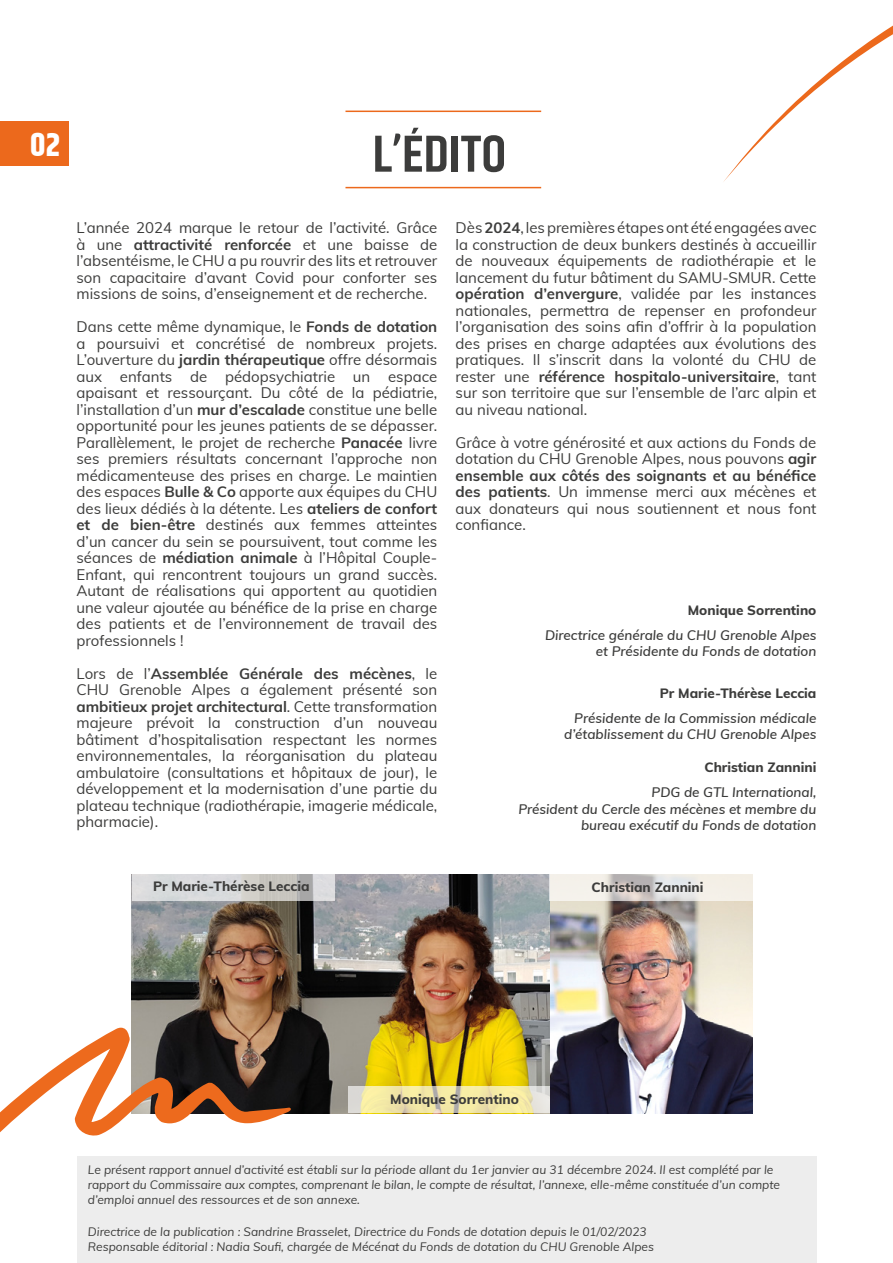
<style>
.page{position:relative;width:893px;height:1263px;background:#fff}
.page>*{position:absolute;margin:0;border:0;box-sizing:border-box;transform-origin:0 0}
.t1{font:600 52.5px "Khand";color:#3c3c3b}
.t2{font:700 32.7px "Khand";color:#fff}
.t3{font:15px/16.5px "Muli";color:#3c3c3b;text-align:justify}
.t4{font:italic 600 13.5px/16.5px "Muli";color:#3c3c3b;text-align:right}
.t5{font:800 13.5px "Muli";color:#3c3c3b}
.t6{font:italic 12px/15px "Muli";color:#3c3c3b}
.s1{font-weight:700}
</style>
<div class="page">
<div style="left:0;top:121px;width:69px;height:45px;background:#ec691c"></div>
<hr style="left:345px;top:111px;width:196px;height:1px;background:#ec691c">
<hr style="left:345px;top:187px;width:196px;height:1px;background:#ec691c">
<div style="left:77px;top:1157px;width:739px;height:106px;background:#ededed"></div>
<svg style="left:723px;top:25px;width:170px;height:1238px"></svg>
<img style="left:132px;top:874px;width:621px;height:239px">
<svg style="left:0;top:1028px;width:291px;height:129px"></svg>
<svg style="left:550px;top:874px;width:208px;height:27px;background:#e7e4df"></svg>
<svg style="left:349px;top:1086px;width:201px;height:27px;background:#ede4ae"></svg>
<svg style="left:132px;top:874px;width:203px;height:27px;background:#d1d1d1"></svg>
<h2 class="t2" style="left:30px;top:121px;width:31px">02</h2>
<h1 class="t1" style="left:372px;top:119px;width:135px">L’ÉDITO</h1>
<p class="t3" style="left:77px;top:219px;width:362px">L’année 2024 marque le retour de l’activité. Grâce à une <span class="s1">attractivité renforcée</span> et une baisse de l’absentéisme, le CHU a pu rouvrir des lits et retrouver son capacitaire d’avant Covid pour conforter ses missions de soins, d’enseignement et de recherche.</p>
<p class="t3" style="left:77px;top:318px;width:362px">Dans cette même dynamique, le <span class="s1">Fonds de dotation </span>a poursuivi et concrétisé de nombreux projets.<br>L’ouverture du <span class="s1">jardin thérapeutique</span> offre désormais aux enfants de pédopsychiatrie un espace apaisant et ressourçant. Du côté de la pédiatrie, l’installation d’un <span class="s1">mur d’escalade</span> constitue une belle opportunité pour les jeunes patients de se dépasser.<br>Parallèlement, le projet de recherche <span class="s1">Panacée</span> livre ses premiers résultats concernant l’approche non médicamenteuse des prises en charge. Le maintien des espaces <span class="s1">Bulle &amp; Co</span> apporte aux équipes du CHU des lieux dédiés à la détente. Les <span class="s1">ateliers de confort et de bien-être</span> destinés aux femmes atteintes d’un cancer du sein se poursuivent, tout comme les séances de <span class="s1">médiation animale</span> à l’Hôpital Couple-Enfant, qui rencontrent toujours un grand succès.<br>Autant de réalisations qui apportent au quotidien une valeur ajoutée au bénéfice de la prise en charge des patients et de l’environnement de travail des professionnels !</p>
<p class="t3" style="left:77px;top:664px;width:362px">Lors de l’<span class="s1">Assemblée Générale des mécènes</span>, le CHU Grenoble Alpes a également présenté son <span class="s1">ambitieux projet architectural</span>. Cette transformation majeure prévoit la construction d’un nouveau bâtiment d’hospitalisation respectant les normes environnementales, la réorganisation du plateau ambulatoire (consultations et hôpitaux de jour), le développement et la modernisation d’une partie du plateau technique (radiothérapie, imagerie médicale, pharmacie).</p>
<p class="t3" style="left:456px;top:219px;width:362px">Dès <span class="s1">2024</span>, les premières étapes ont été engagées avec la construction de deux bunkers destinés à accueillir de nouveaux équipements de radiothérapie et le lancement du futur bâtiment du SAMU-SMUR. Cette <span class="s1">opération d’envergure</span>, validée par les instances nationales, permettra de repenser en profondeur l’organisation des soins afin d’offrir à la population des prises en charge adaptées aux évolutions des pratiques. Il s’inscrit dans la volonté du CHU de rester une <span class="s1">référence hospitalo-universitaire</span>, tant sur son territoire que sur l’ensemble de l’arc alpin et au niveau national.</p>
<p class="t3" style="left:456px;top:433px;width:362px">Grâce à votre générosité et aux actions du Fonds de dotation du CHU Grenoble Alpes, nous pouvons <span class="s1">agir ensemble aux côtés des soignants et au bénéfice des patients</span>. Un immense merci aux mécènes et aux donateurs qui nous soutiennent et nous font confiance.</p>
<p class="t5" style="left:688px;top:600px;width:130px">Monique Sorrentino</p>
<p class="t4" style="left:545px;top:626px;width:273px">Directrice générale du CHU Grenoble Alpes et Présidente du Fonds de dotation</p>
<p class="t5" style="left:660px;top:683px;width:158px">Pr Marie-Thérèse Leccia</p>
<p class="t4" style="left:564px;top:709px;width:254px">Présidente de la Commission médicale d’établissement du CHU Grenoble Alpes</p>
<p class="t5" style="left:704px;top:757px;width:113px">Christian Zannini</p>
<p class="t4" style="left:518px;top:783px;width:299px">PDG de GTL International,<br>Président du Cercle des mécènes et membre du bureau exécutif du Fonds de dotation</p>
<p class="t5" style="left:153px;top:876px;width:158px">Pr Marie-Thérèse Leccia</p>
<p class="t5" style="left:592px;top:877px;width:113px">Christian Zannini</p>
<p class="t5" style="left:390px;top:1089px;width:130px">Monique Sorrentino</p>
<p class="t6" style="left:88px;top:1162px;width:694px">Le présent rapport annuel d’activité est établi sur la période allant du 1er janvier au 31 décembre 2024. Il est complété par le rapport du Commissaire aux comptes, comprenant le bilan, le compte de résultat, l’annexe, elle-même constituée d’un compte d’emploi annuel des ressources et de son annexe.</p>
<p class="t6" style="left:88px;top:1224px;width:568px">Directrice de la publication : Sandrine Brasselet, Directrice du Fonds de dotation depuis le 01/02/2023<br>Responsable éditorial : Nadia Soufi, chargée de Mécénat du Fonds de dotation du CHU Grenoble Alpes</p>
</div>
